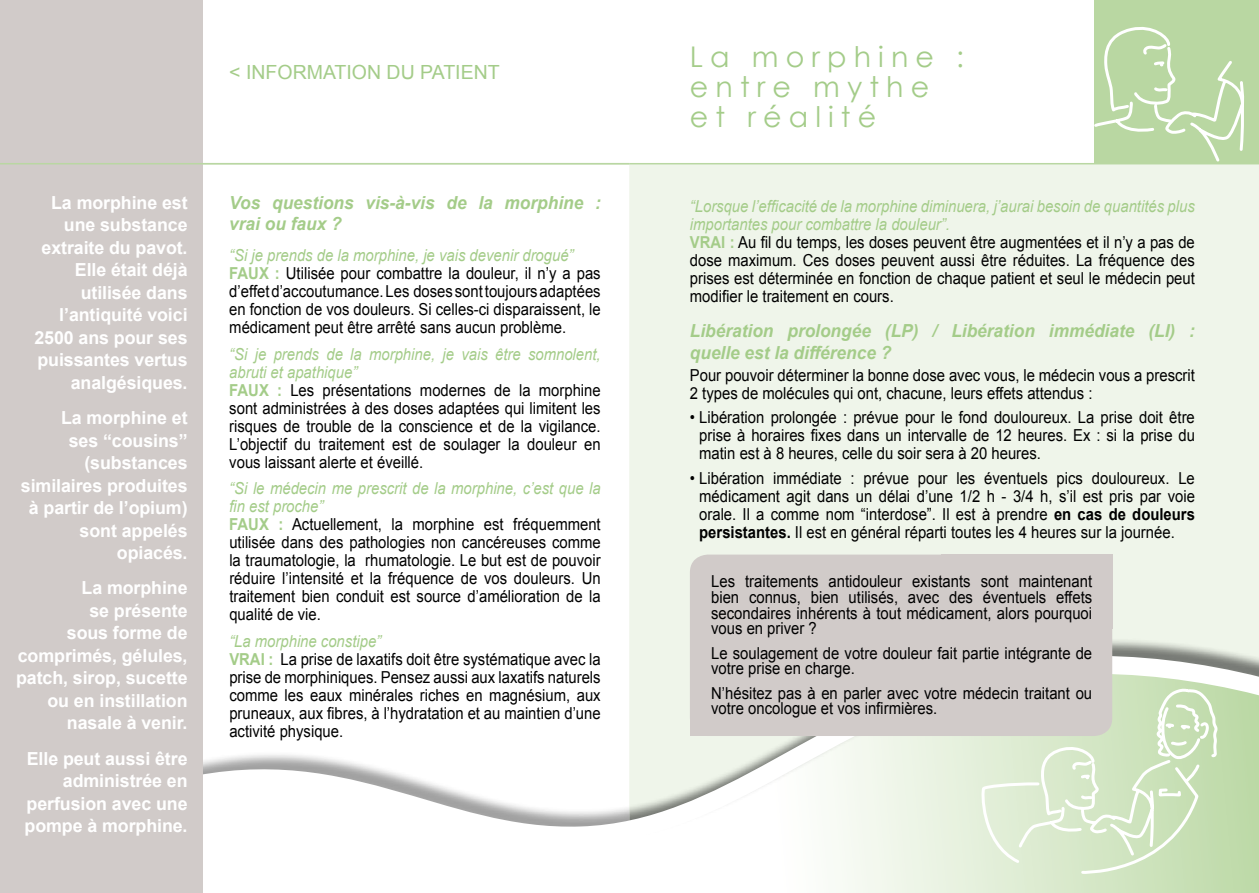
<style>
.page{position:relative;width:1259px;height:893px;background:#fff}
.page>*{position:absolute;margin:0;border:0;box-sizing:border-box;transform-origin:0 0}
.t1{font:28.5px/30px "Century Gothic";letter-spacing:.25em;color:#a4cc89}
.t2{font:19.5px "Arial";color:#a4cc89}
.t3{font:700 18px/22.5px "Arial";letter-spacing:-.005em;color:#fff;text-align:right}
.t4{font:italic 700 18px/21.6px "Arial";color:#a4cc89;scale:.96 1}
.t5{font:16.5px/18px "Arial";color:#000;scale:.9 1}
.s1{font-style:italic;color:#a4cc89}
.s2{font-weight:700;color:#a4cc89}
.s3{font-weight:700}
</style>
<div class="page">
<div style="left:629px;top:0;width:630px;height:893px;background:#eff5ea"></div>
<svg style="left:629px;top:859px;width:630px;height:34px"></svg>
<svg style="left:629px;top:651px;width:630px;height:208px"></svg>
<div style="left:629px;top:0;width:630px;height:164px;background:#fff"></div>
<hr style="left:0;top:163px;width:1259px;height:1px;background:#b9d7a2">
<div style="left:1094px;top:0;width:165px;height:164px;background:#b9d7a2"></div>
<div style="left:0;top:0;width:203px;height:893px;background:#d1cbc9"></div>
<hr style="left:0;top:163px;width:629px;height:1px;background:#b9d7a2">
<svg style="left:1094px;top:27px;width:150px;height:135px"></svg>
<svg style="left:978px;top:554px;width:241px;height:330px"></svg>
<div style="left:690px;top:555px;width:422px;height:181px;background:#d1cbc9;border-radius:18px"></div>
<div style="left:941px;top:555px;width:171px;height:74px;background:#d1cbc9"></div>
<div style="left:690px;top:655px;width:165px;height:81px;background:#d1cbc9"></div>
<p class="t2" style="left:229px;top:59px;width:203px">&lt; Information du patient</p>
<p class="t3" style="left:34px;top:192px;width:155px">La morphine est une substance extraite du pavot.<br>Elle était déjà utilisée dans l’antiquité voici<br>2500 ans pour ses puissantes vertus analgésiques.</p>
<p class="t3" style="left:21px;top:407px;width:168px">La morphine et<br>ses “cousins” (substances similaires produites à partir de l’opium) sont appelés opiacés.</p>
<p class="t3" style="left:16px;top:577px;width:173px">La morphine<br>se présente<br>sous forme de comprimés, gélules, patch, sirop, sucette ou en instillation nasale à venir.</p>
<p class="t3" style="left:25px;top:748px;width:164px">Elle peut aussi être administrée en perfusion avec une pompe à morphine.</p>
<p class="t4" style="left:229px;top:192px;width:388px">Vos questions vis-à-vis de la morphine : vrai ou faux ?</p>
<p class="t5" style="left:229px;top:246px;width:414px"><span class="s1">“Si je prends de la morphine, je vais devenir drogué” </span><span class="s2">Faux :</span> Utilisée pour combattre la douleur, il n’y a pas d’effet d’accoutumance. Les doses sont toujours adaptées en fonction de vos douleurs. Si celles-ci disparaissent, le médicament peut être arrêté sans aucun problème.</p>
<p class="t5" style="left:229px;top:345px;width:414px"><span class="s1">“Si je prends de la morphine, je vais être somnolent, abruti et apathique”<br></span><span class="s2">Faux :</span> Les présentations modernes de la morphine sont administrées à des doses adaptées qui limitent les risques de trouble de la conscience et de la vigilance.<br>L’objectif du traitement est de soulager la douleur en vous laissant alerte et éveillé.</p>
<p class="t5" style="left:229px;top:479px;width:414px"><span class="s1">“Si le médecin me prescrit de la morphine, c’est que la fin est proche”<br></span><span class="s2">Faux :</span> Actuellement, la morphine est fréquemment utilisée dans des pathologies non cancéreuses comme la traumatologie, la rhumatologie. Le but est de pouvoir réduire l’intensité et la fréquence de vos douleurs. U n traitement bien conduit est source d’amélioration de la qualité de vie.</p>
<p class="t5" style="left:229px;top:632px;width:414px"><span class="s1">“La morphine constipe”<br></span><span class="s2">Vrai :</span> La prise de laxatifs doit être systématique avec la prise de morphiniques. Pensez aussi aux laxatifs naturels comme les eaux minérales riches en magnésium, aux pruneaux, aux fibres, à l’hydratation et au maintien d’une activité physique.</p>
<h1 class="t1" style="left:690px;top:41px;width:276px">La morphine : entre mythe et réalité</h1>
<p class="t5" style="left:690px;top:197px;width:562px"><span class="s1">“Lorsque l’efficacité de la morphine diminuera, j’aurai besoin de quantités plus importantes pour combattre la douleur”.<br></span><span class="s2">Vrai :</span> Au fil du temps, les doses peuvent être augmentées et il n’y a pas de dose maximum. Ces doses peuvent aussi être réduites. La fréquence des prises est déterminée en fonction de chaque patient et seul le médecin peut modifier le traitement en cours.</p>
<p class="t4" style="left:690px;top:321px;width:527px">Libération prolongée (LP) / Libération immédiate (LI) : quelle est la différence ?</p>
<p class="t5" style="left:690px;top:366px;width:562px">Pour pouvoir déterminer la bonne dose avec vous, le médecin vous a prescrit<br>2 types de molécules qui ont, chacune, leurs effets attendus :</p>
<p class="t5" style="left:699px;top:409px;width:552px;text-align:justify;text-indent:-9px">• Libération prolongée : prévue pour le fond douloureux. La prise doit être prise à horaires fixes dans un intervalle de 12 heures. Ex : si la prise du matin est à 8 heures, celle du soir sera à 20 heures.</p>
<p class="t5" style="left:699px;top:469px;width:552px;text-align:justify;text-indent:-9px">• Libération immédiate : prévue pour les éventuels pics douloureux. Le médicament agit dans un délai d’une 1/2 h - 3/4 h, s’il est pris par voie orale. Il a comme nom “interdose”. Il est à prendre <span class="s3">en cas de douleurs persistantes.</span> Il est en général réparti toutes les 4 heures sur la journée.</p>
<p class="t5" style="left:711px;top:574px;width:425px;line-height:15.8px;text-align:justify">Les traitements antidouleur existants sont maintenant bien connus, bien utilisés, avec des éventuels effets secondaires inhérents à tout médicament, alors pourquoi vous en priver ?</p>
<p class="t5" style="left:711px;top:645px;width:425px;line-height:15.8px">Le soulagement de votre douleur fait partie intégrante de votre prise en charge.</p>
<p class="t5" style="left:711px;top:685px;width:425px;line-height:15.8px">N’hésitez pas à en parler avec votre médecin traitant ou votre oncologue et vos infirmières.</p>
</div>
